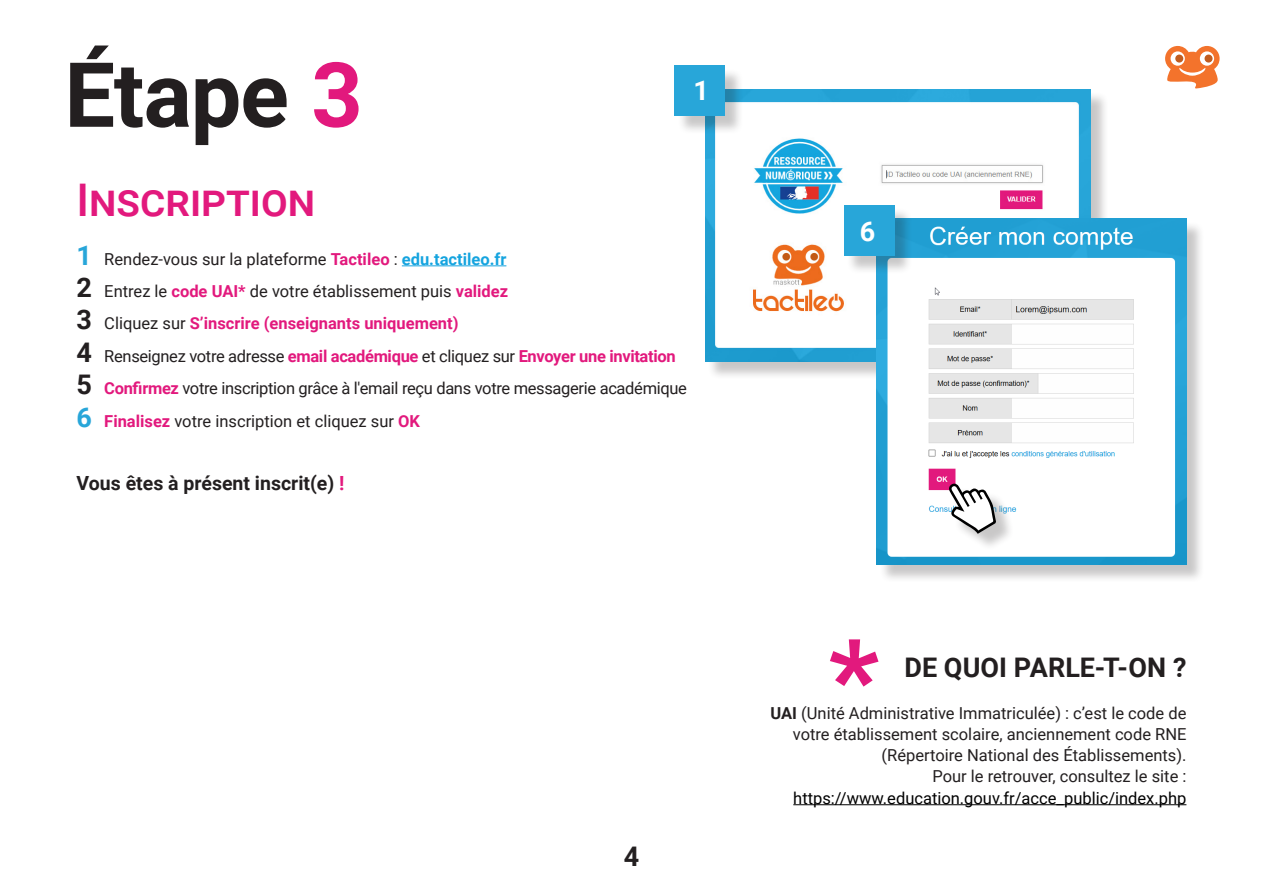
<style>
.page{position:relative;width:1263px;height:893px;background:#fff}
.page>*{position:absolute;margin:0;border:0;box-sizing:border-box;transform-origin:0 0}
.t1{font:900 108px "Roboto";color:#e2197d}
.t2{font:700 90px "Roboto";letter-spacing:-.01em;color:#231f20}
.t3{font:500 45px "Roboto";color:#e2197d}
.t4{font:700 27px "Roboto";letter-spacing:.005em;color:#231f20}
.t5{font:700 27px "Roboto";color:#fff}
.t6{font:700 19.5px "Roboto";color:#231f20}
.t7{font:16.5px/21px "Roboto";color:#231f20;text-align:right}
.t8{font:16.5px "Roboto";letter-spacing:-.02em;color:#231f20}
.t9{font:700 16.5px "Roboto";letter-spacing:-.02em;color:#e2197d}
.t10{font:16.5px "Roboto";color:#000}
.t11{font:700 16.5px "Roboto";color:#e2197d}
.s1{color:#e2197d}
.s2{font-weight:700;font-size:27px;color:#28a6d9}
.s3{font-weight:700;color:#e2197d}
.s4{font-weight:700;color:#15a4df}
.s5{font-weight:700;font-size:27px}
.s6{font-size:27px;color:#231f20}
.s7{font-weight:400;color:#231f20}
.s8{font-weight:700}
</style>
<div class="page">
<svg style="left:1165px;top:46px;width:54px;height:43px"></svg>
<div style="left:707px;top:91px;width:402px;height:289px;background:#231f20;opacity:.25"></div>
<img style="left:705px;top:89px;width:385px;height:273px">
<div style="left:879px;top:221px;width:326px;height:362px;background:#231f20;opacity:.25"></div>
<img style="left:877px;top:219px;width:309px;height:346px">
<hr style="left:402px;top:265px;width:104px;height:1px;background:#15a4df">
<hr style="left:793px;top:804px;width:393px;height:1px;background:#000">
<div style="left:677px;top:68px;width:67px;height:67px;background:#231f20;opacity:.25"></div>
<div style="left:675px;top:65px;width:50px;height:51px;background:#28a6d9"></div>
<div style="left:846px;top:207px;width:67px;height:67px;background:#231f20;opacity:.25"></div>
<div style="left:844px;top:205px;width:50px;height:51px;background:#28a6d9"></div>
<div style="left:952px;top:486px;width:62px;height:66px;background:#231f20;opacity:.25"></div>
<svg style="left:948px;top:484px;width:48px;height:50px"></svg>
<p class="t2" style="left:64px;top:32px;width:300px">Étape <span class="s1">3</span></p>
<p class="t5" style="left:693px;top:71px;width:17px">1</p>
<p class="t3" style="left:77px;top:168px;width:240px">Inscription</p>
<p class="t7" style="left:77px;top:248px;width:431px"><span class="s2">1</span> Rendez-vous sur la plateforme <span class="s3">Tactileo</span> : <span class="s4">edu.tactileo.fr</span></p>
<p class="t7" style="left:77px;top:280px;width:433px"><span class="s5">2</span> Entrez le <span class="s3">code UAI*</span> de votre établissement puis <span class="s3">validez</span></p>
<p class="t11" style="left:77px;top:312px;width:384px"><span class="s6">3</span> <span class="s7">Cliquez sur</span> S’inscrire (enseignants uniquement)</p>
<p class="t9" style="left:77px;top:344px;width:601px"><span class="s6">4</span> <span class="s7">Renseignez votre adresse</span> email académique <span class="s7">et cliquez sur</span> Envoyer une invitation</p>
<p class="t8" style="left:77px;top:377px;width:612px"><span class="s5">5</span> <span class="s3">Confirmez</span> votre inscription grâce à l'email reçu dans votre messagerie académique</p>
<p class="t7" style="left:77px;top:410px;width:345px"><span class="s2">6</span> <span class="s3">Finalisez</span> votre inscription et cliquez sur <span class="s3">OK</span></p>
<p class="t6" style="left:77px;top:469px;width:269px">Vous êtes à présent inscrit(e) <span class="s1">!</span></p>
<h3 class="t4" style="left:624px;top:837px;width:17px">4</h3>
<p class="t5" style="left:860px;top:212px;width:17px">6</p>
<p class="t1" style="left:828px;top:602px;width:52px">*</p>
<p class="t4" style="left:904px;top:648px;width:283px">DE QUOI PARLE-T-ON ?</p>
<p class="t7" style="left:770px;top:702px;width:417px"><span class="s8">UAI</span> (Unité Administrative Immatriculée) : c’est le code de votre établissement scolaire, anciennement code RNE</p>
<p class="t7" style="left:881px;top:744px;width:306px">(Répertoire National des Établissements).</p>
<p class="t7" style="left:932px;top:765px;width:256px">Pour le retrouver, consultez le site :</p>
<p class="t10" style="left:793px;top:786px;width:395px">https://www.education.gouv.fr/acce_public/index.php</p>
</div>
